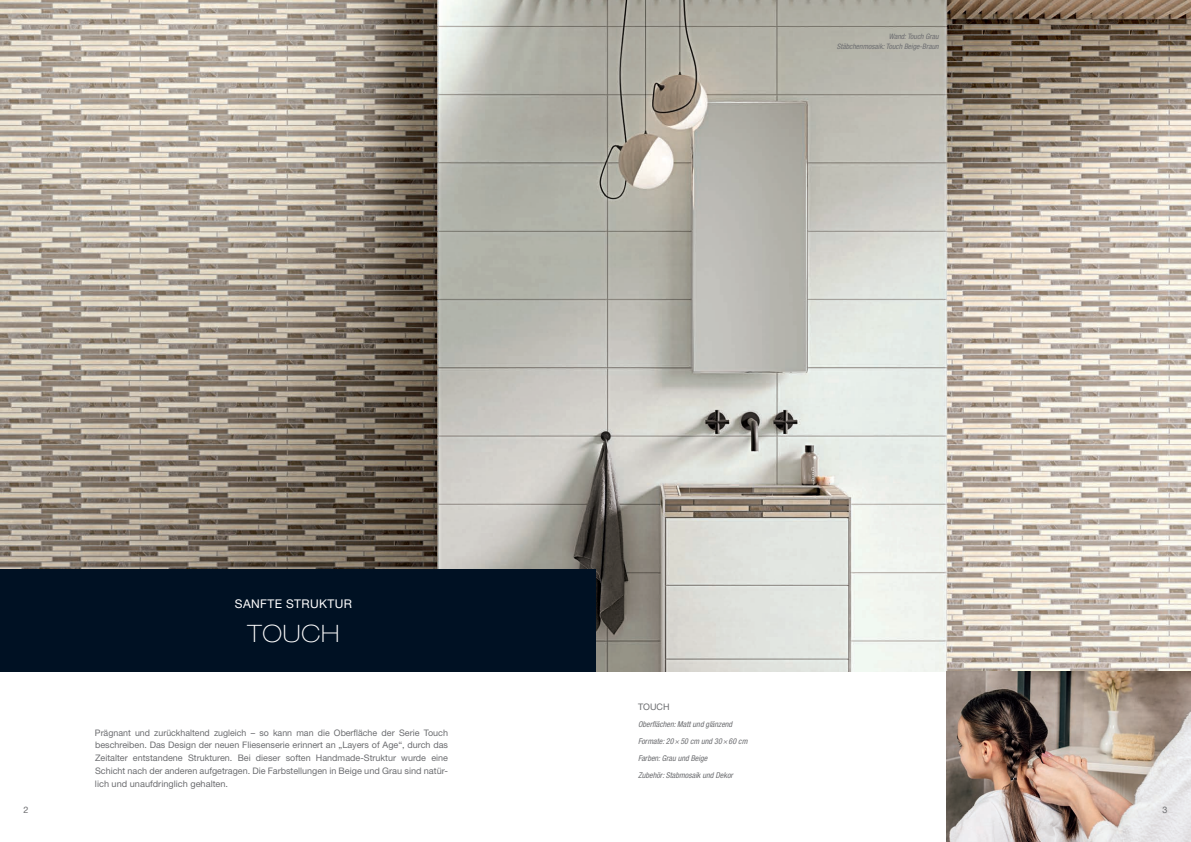
<style>
.page{position:relative;width:1191px;height:842px;background:#fff}
.page>*{position:absolute;margin:0;border:0;box-sizing:border-box;transform-origin:0 0}
.t1{font:100 expanded 24px "Helvetica Neue LT Std";letter-spacing:.03em;color:#fff}
.t2{font:12px "Helvetica Neue LT Std";letter-spacing:.03em;color:#fff}
.t3{font:9px/12.8px "Helvetica Neue LT Std";color:#6c6d70;text-align:justify}
.t4{font:italic condensed 8px/17.1px "Helvetica Neue LT Std";color:#6c6d70}
.t5{font:italic condensed 7.5px/9.8px "Helvetica Neue LT Std";color:#6c6d70;text-align:right}
</style>
<div class="page">
<img style="left:0;top:0;width:1191px;height:672px">
<div style="left:0;top:570px;width:595px;height:102px;background:#001123"></div>
<img style="left:946px;top:672px;width:245px;height:170px">
<p class="t5" style="left:837px;top:32px;width:103px">Wand: Touch Grau<br>Stäbchenmosaik: Touch Beige-Braun</p>
<h2 class="t2" style="left:235px;top:597px;width:119px">SANFTE STRUKTUR</h2>
<h1 class="t1" style="left:248px;top:619px;width:93px">TOUCH</h1>
<p class="t3" style="left:95px;top:726px;width:354px">Prägnant und zurückhaltend zugleich – so kann man die Oberfläche der Serie Touch beschreiben. Das Design der neuen Fliesenserie erinnert an „Layers of Age“, durch das Zeitalter entstandene Strukturen. Bei dieser soften Handmade-Struktur wurde eine Schicht nach der anderen aufgetragen. Die Farbstellungen in Beige und Grau sind natür&shy;lich und unaufdringlich gehalten.</p>
<p class="t3" style="left:638px;top:700px;width:33px">TOUCH</p>
<p class="t4" style="left:638px;top:716px;width:111px">Oberflächen: Matt und glänzend<br>Formate: 20×50 cm und 30×60 cm<br>Farben: Grau und Beige<br>Zubehör: Stabmosaik und Dekor</p>
<p class="t3" style="left:23px;top:804px;width:7px">2</p>
<p class="t3" style="left:1162px;top:804px;width:7px">3</p>
</div>
